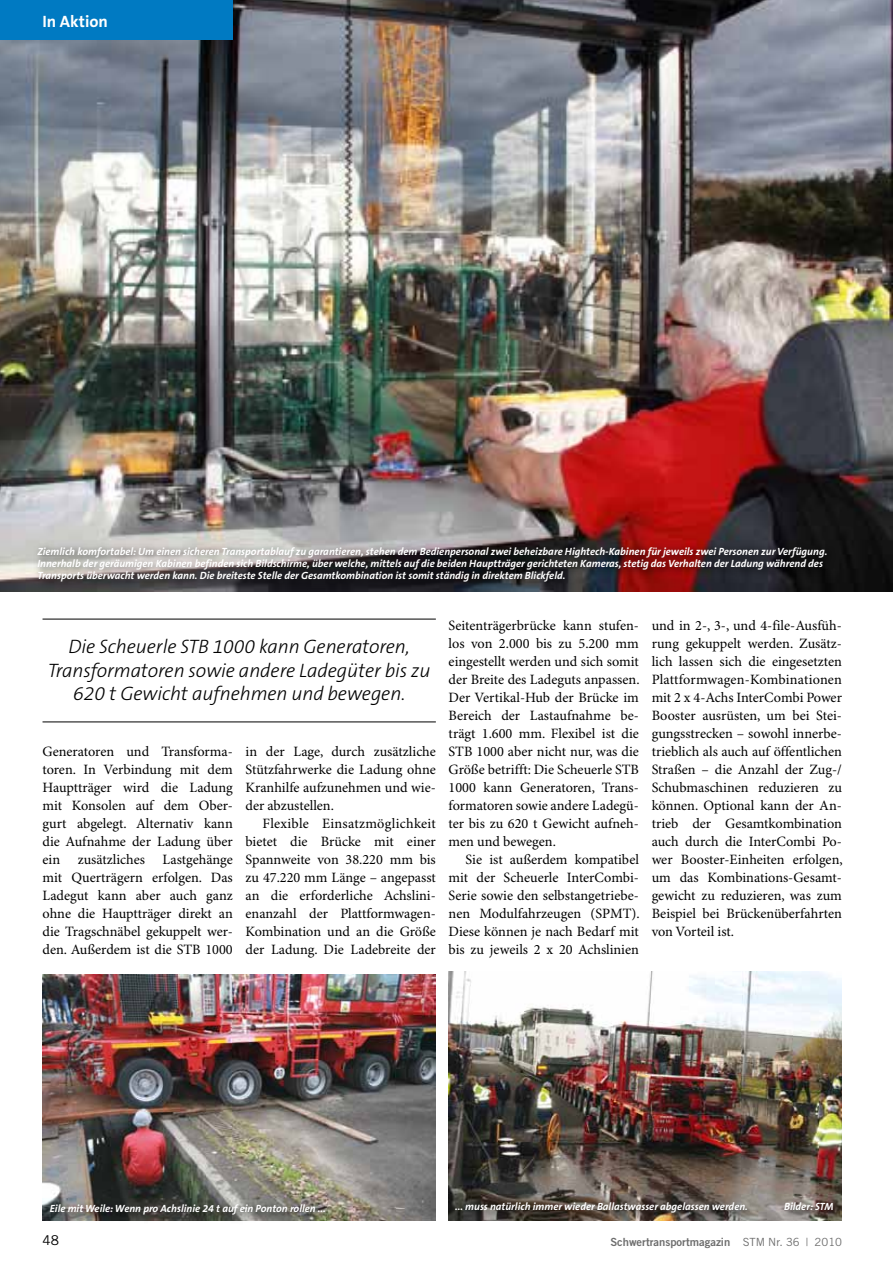
<style>
.page{position:relative;width:893px;height:1263px;background:#fff}
.page>*{position:absolute;margin:0;border:0;box-sizing:border-box;transform-origin:0 0}
.t1{font:italic 300 19.5px/23.4px "The Sans B3";letter-spacing:-.005em;color:#000;text-align:center}
.t2{font:700 16.5px "The Sans B7";color:#fff}
.t3{font:14.25px/18px "Minion Pro";color:#000;text-align:justify}
.t4{font:13.5px "Trade Gothic";color:#000}
.t5{font:11.25px "Trade Gothic Bold Two";color:#6e6e6e}
.t6{font:italic 700 10.5px/12.3px "The Sans B7";color:#fff}
.s1{font-family:"Trade Gothic"}
</style>
<div class="page">
<img style="left:0;top:0;width:893px;height:591px">
<div style="left:0;top:0;width:233px;height:39px;background:#007ac2"></div>
<hr style="left:43px;top:619px;width:393px;height:1px;background:#000">
<hr style="left:43px;top:721px;width:393px;height:1px;background:#000">
<img style="left:43px;top:974px;width:393px;height:246px">
<img style="left:449px;top:971px;width:393px;height:249px">
<div style="left:32px;top:541px;width:804px;height:51px;background:#000;opacity:.75"></div>
<div style="left:45px;top:1199px;width:290px;height:26px;background:#000;opacity:.75"></div>
<div style="left:450px;top:1197px;width:392px;height:26px;background:#000;opacity:.75"></div>
<p class="t2" style="left:43px;top:13px;width:67px">In Aktion</p>
<p class="t6" style="left:37px;top:545px;width:792px">Ziemlich komfortabel: Um einen sicheren Transportablauf zu garantieren, stehen dem Bedienpersonal zwei beheizbare Hightech-Kabinen für jeweils zwei Personen zur Verfügung.<br>Innerhalb der geräumigen Kabinen befinden sich Bildschirme, über welche, mittels auf die beiden Hauptträger gerichteten Kameras, stetig das Verhalten der Ladung während des<br>Transports überwacht werden kann. Die breiteste Stelle der Gesamtkombination ist somit ständig in direktem Blickfeld.</p>
<h1 class="t1" style="left:48px;top:636px;width:384px">Die Scheuerle STB 1000 kann Generatoren,<br>Transformatoren sowie andere Ladegüter bis zu<br>620 t Gewicht aufnehmen und bewegen.</h1>
<p class="t3" style="left:43px;top:743px;width:192px">Generatoren und Transforma&shy;toren. In Verbindung mit dem Hauptträger wird die Ladung mit Konsolen auf dem Ober&shy;gurt abgelegt. Alternativ kann die Aufnahme der Ladung über ein zusätzliches Lastgehänge mit Querträgern erfolgen. Das Ladegut kann aber auch ganz ohne die Hauptträger direkt an die Tragschnäbel gekuppelt wer&shy;den. Außerdem ist die STB 1000</p>
<p class="t3" style="left:246px;top:743px;width:192px">in der Lage, durch zusätzliche Stützfahrwerke die Ladung ohne Kranhilfe aufzunehmen und wie&shy;der abzustellen.</p>
<p class="t3" style="left:246px;top:815px;width:192px;text-indent:17px">Flexible Einsatzmöglichkeit bietet die Brücke mit einer Spannweite von 38.220 mm bis zu 47.220 mm Länge – angepasst an die erforderliche Achslini&shy;enanzahl der Plattformwagen-Kombination und an die Größe der Ladung. Die Ladebreite der</p>
<p class="t3" style="left:449px;top:617px;width:193px">Seitenträgerbrücke kann stufen&shy;los von 2.000 bis zu 5.200 mm eingestellt werden und sich somit der Breite des Ladeguts anpassen.<br>Der Vertikal-Hub der Brücke im Bereich der Lastaufnahme be&shy;trägt 1.600 mm. Flexibel ist die STB 1000 aber nicht nur, was die Größe betrifft: Die Scheuerle STB 1000 kann Generatoren, Trans&shy;formatoren sowie andere Ladegü&shy;ter bis zu 620 t Gewicht aufneh&shy;men und bewegen.</p>
<p class="t3" style="left:449px;top:851px;width:193px;text-indent:17px">Sie ist außerdem kompatibel mit der Scheuerle InterCombi-Serie sowie den selbstangetriebe&shy;nen Modulfahrzeugen (SPMT).<br>Diese können je nach Bedarf mit bis zu jeweils 2 x 20 Achslinien</p>
<p class="t3" style="left:652px;top:617px;width:193px">und in 2-, 3-, und 4-file-Ausfüh&shy;rung gekuppelt werden. Zusätz&shy;lich lassen sich die eingesetzten Plattformwagen-Kombinationen mit 2 x 4-Achs InterCombi Power Booster ausrüsten, um bei Stei&shy;gungsstrecken – sowohl innerbe&shy;trieblich als auch auf öffentlichen Straßen – die Anzahl der Zug-/ Schubmaschinen reduzieren zu können. Optional kann der An&shy;trieb der Gesamtkombination auch durch die InterCombi Po&shy;wer Booster-Einheiten erfolgen, um das Kombinations-Gesamt&shy;gewicht zu reduzieren, was zum Beispiel bei Brückenüberfahrten von Vorteil ist.</p>
<p class="t6" style="left:50px;top:1203px;width:278px">Eile mit Weile: Wenn pro Achslinie 24 t auf ein Ponton rollen ...</p>
<p class="t6" style="left:455px;top:1201px;width:294px">... muss natürlich immer wieder Ballastwasser abgelassen werden.</p>
<p class="t6" style="left:784px;top:1201px;width:51px">Bilder: STM</p>
<p class="t4" style="left:43px;top:1232px;width:18px">48</p>
<p class="t5" style="left:610px;top:1235px;width:233px">Schwertransportmagazin <span class="s1">STM Nr. 36 | 2010</span></p>
</div>
